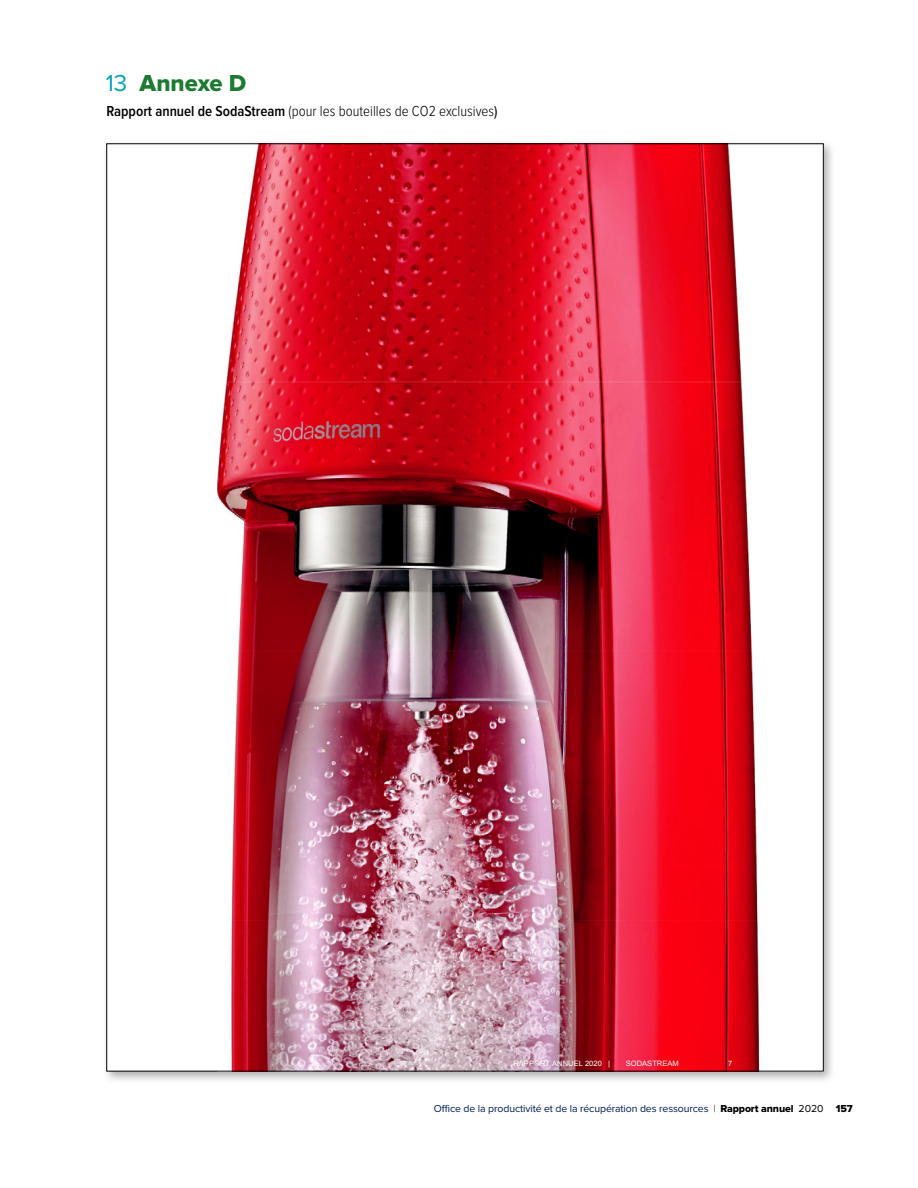
<style>
.page{position:relative;width:918px;height:1188px;background:#fff}
.page>*{position:absolute;margin:0;border:0;box-sizing:border-box;transform-origin:0 0}
.t1{font:24px "Proxima Nova Extrabld";color:#1c7b31}
.t2{font:300 15px "Proxima Nova Cond";color:#000101}
.t3{font:10.5px "Proxima Nova";letter-spacing:-.01em;color:#001a54}
.t4{font:7.35px "Arial";color:#fff}
.s1{font-family:"Proxima Nova";color:#00a5b8}
.s2{font-weight:600}
.s3{font-weight:400}
.s4{color:#000}
.s5{font-family:"Proxima Nova Extrabld";color:#000}
</style>
<div class="page">
<div style="left:103px;top:139px;width:733px;height:945px;background:#424345;opacity:.42"></div>
<div style="left:107px;top:144px;width:716px;height:927px;background:#fff"></div>
<img style="left:217px;top:146px;width:543px;height:923px">
<h1 class="t1" style="left:106px;top:70px;width:142px"><span class="s1">13</span> Annexe D</h1>
<h2 class="t2" style="left:106px;top:103px;width:393px"><span class="s2">Rapport annuel de SodaStream</span> (pour les bouteilles de CO2 exclusives<span class="s3">)</span></h2>
<p class="t4" style="left:513px;top:1059px;width:98px">RAPPORT ANNUEL 2020 |</p>
<p class="t4" style="left:626px;top:1059px;width:55px">SODASTREAM</p>
<p class="t4" style="left:728px;top:1059px;width:6px">7</p>
<p class="t3" style="left:434px;top:1104px;width:420px">Office de la productivité et de la récupération des ressources <span class="s4">|</span> <span class="s5">Rapport annuel</span> <span class="s4">2020</span> <span class="s5">157</span></p>
</div>
